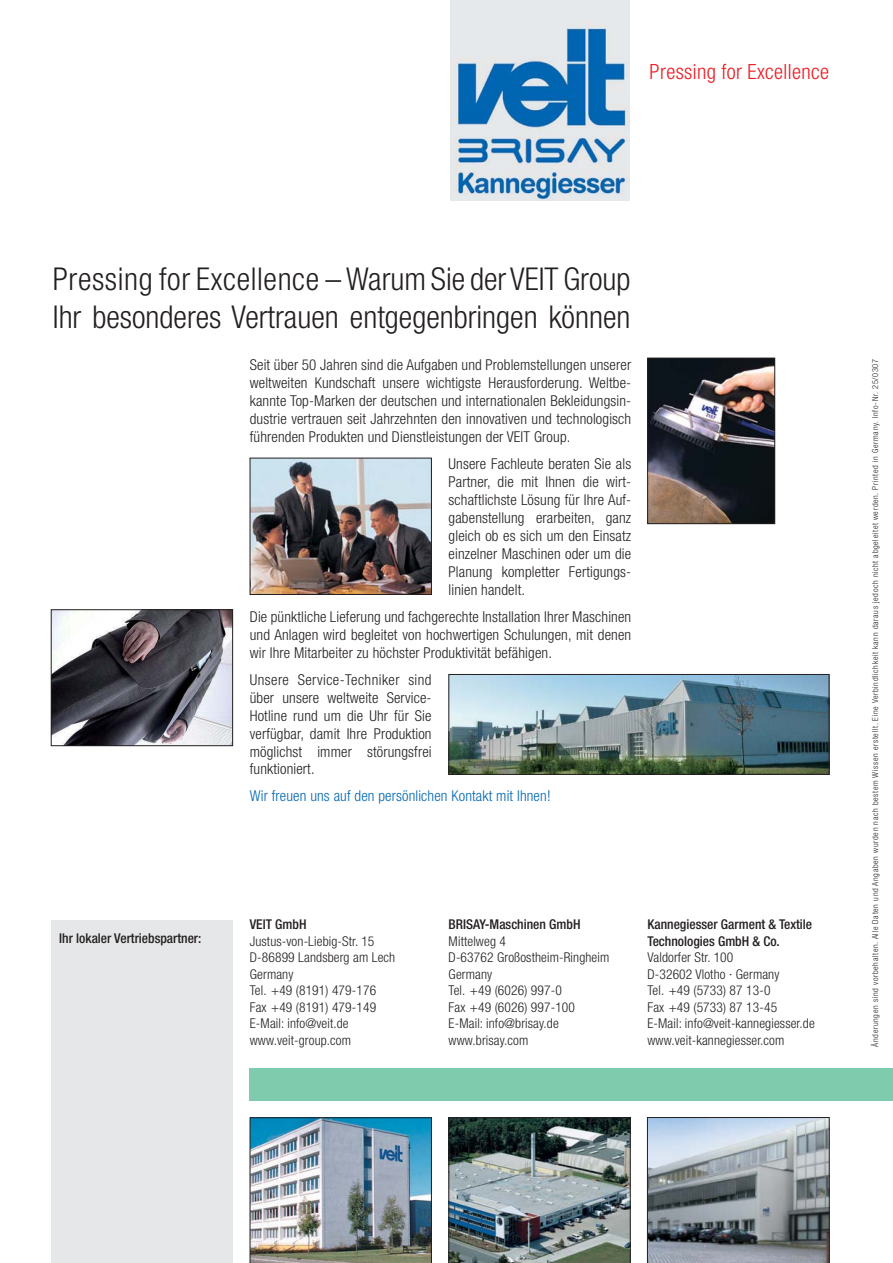
<style>
.page{position:relative;width:893px;height:1263px;background:#fff}
.page>*{position:absolute;margin:0;border:0;box-sizing:border-box;transform-origin:0 0}
.t1{font:300 condensed 31.5px/37.8px "Helvetica Neue LT";color:#231f20}
.t2{font:300 condensed 21px "Helvetica Neue LT";letter-spacing:.02em;color:#ed1c24}
.t3{font:300 condensed 15px/18px "Helvetica Neue LT";letter-spacing:.01em;color:#231f20;text-align:justify}
.t4{font:300 condensed 15px "Helvetica Neue LT";letter-spacing:.01em;color:#0066b3}
.t5{font:300 condensed 13.5px/16.5px "Helvetica Neue LT";letter-spacing:.01em;color:#231f20}
.t6{font:500 condensed 13.5px/16.5px "Helvetica Neue LT";color:#231f20}
.t7{font:300 condensed 8.25px "Helvetica Neue LT";letter-spacing:.08em;color:#231f20}
</style>
<div class="page">
<img style="left:451px;top:0;width:178px;height:201px">
<div style="left:51px;top:920px;width:182px;height:343px;background:#e6e7e8"></div>
<img style="left:252px;top:460px;width:177px;height:133px">
<div style="left:250px;top:458px;width:181px;height:137px;border:1px solid #231f20"></div>
<div style="left:250px;top:1068px;width:642px;height:33px;background:#7fcbae"></div>
<img style="left:450px;top:676px;width:377px;height:97px">
<div style="left:448px;top:674px;width:381px;height:101px;border:1px solid #231f20"></div>
<img style="left:53px;top:612px;width:178px;height:132px">
<div style="left:51px;top:610px;width:182px;height:136px;border:1px solid #231f20"></div>
<img style="left:649px;top:360px;width:124px;height:162px">
<div style="left:647px;top:358px;width:128px;height:166px;border:1px solid #231f20"></div>
<img style="left:250px;top:1118px;width:181px;height:145px">
<img style="left:448px;top:1118px;width:182px;height:145px">
<svg style="left:647px;top:1117px;width:182px;height:146px;background:#8e979e"></svg>
<h2 class="t2" style="left:649px;top:64px;width:181px">Pressing for Excellence</h2>
<h1 class="t1" style="left:53px;top:263px;width:579px">Pressing for Excellence – Warum Sie der VEIT Group<br>Ihr besonderes Vertrauen entgegenbringen können</h1>
<p class="t3" style="left:250px;top:357px;width:383px">Seit über 50 Jahren sind die Aufgaben und Problemstellungen unserer weltweiten Kundschaft unsere wichtigste Herausforderung. Weltbe&shy;kannte Top-Marken der deutschen und internationalen Bekleidungsin&shy;dustrie vertrauen seit Jahrzehnten den innovativen und technologisch führenden Produkten und Dienstleistungen der VEIT Group.</p>
<p class="t3" style="left:448px;top:456px;width:184px">Unsere Fachleute beraten Sie als Partner, die mit Ihnen die wirt&shy;schaftlichste Lösung für Ihre Auf&shy;gabenstellung erarbeiten, ganz gleich ob es sich um den Einsatz einzelner Maschinen oder um die Planung kompletter Fertigungs&shy;linien handelt.</p>
<p class="t3" style="left:250px;top:609px;width:383px">Die pünktliche Lieferung und fachgerechte Installation Ihrer Maschinen und Anlagen wird begleitet von hochwertigen Schulungen, mit denen wir Ihre Mitarbeiter zu höchster Produktivität befähigen.</p>
<p class="t3" style="left:250px;top:672px;width:183px">Unsere Service-Techniker sind über unsere weltweite Service-Hotline rund um die Uhr für Sie ver fügbar, damit Ihre Produk tion möglichst immer störungsfrei funktioniert.</p>
<p class="t4" style="left:250px;top:791px;width:302px">Wir freuen uns auf den persönlichen Kontakt mit Ihnen!</p>
<p class="t6" style="left:59px;top:931px;width:144px">Ihr lokaler Vertriebspartner:</p>
<p class="t6" style="left:250px;top:917px;width:58px">VEIT GmbH</p>
<p class="t5" style="left:250px;top:934px;width:147px">Justus-von-Liebig-Str. 15<br>D-86899 Landsberg am Lech<br>Germany<br>Tel. +49 (8191) 479-176<br>Fax +49 (8191) 479-149<br>E-Mail: info@veit.de www.veit-group.com</p>
<p class="t6" style="left:448px;top:917px;width:133px">BRISAY-Maschinen GmbH</p>
<p class="t5" style="left:448px;top:934px;width:162px">Mittelweg 4<br>D-63762 Großostheim-Ringheim<br>Germany<br>Tel. +49 (6026) 997-0<br>Fax +49 (6026) 997-100<br>E-Mail: info@brisay.de www.brisay.com</p>
<p class="t6" style="left:647px;top:917px;width:166px">Kannegiesser Garment &amp; Textile<br>Technologies GmbH &amp; Co.</p>
<p class="t5" style="left:647px;top:950px;width:169px">Valdorfer Str. 100<br>D-32602 Vlotho · Germany<br>Tel. +49 (5733) 87 13-0<br>Fax +49 (5733) 87 13-45<br>E-Mail: info@veit-kannegiesser.de www.veit-kannegiesser.com</p>
<p class="t7" style="left:872px;top:1047px;width:689px;rotate:-90deg">Änderungen sind vorbehalten. Alle Daten und Angaben wurden nach bestem Wissen erstellt. Eine Verbindlichkeit kann daraus jedoch nicht abgeleitet werden. Printed in Germany. Info-Nr. 25/0307</p>
</div>
